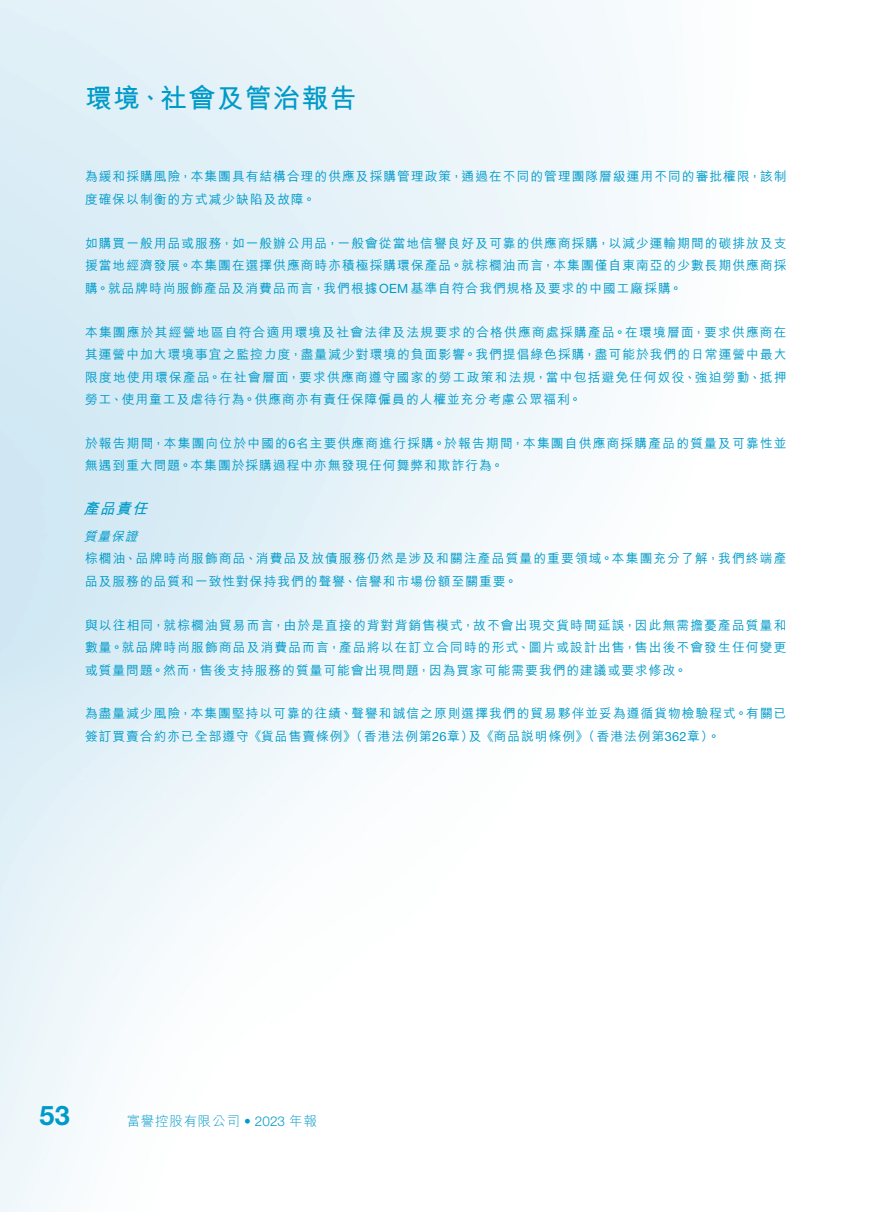
<style>
.page{position:relative;width:893px;height:1212px;background:#fff}
.page>*{position:absolute;margin:0;border:0;box-sizing:border-box;transform-origin:0 0}
.t1{font:700 27px "M Hei HK";letter-spacing:.045em;color:#009ac9}
.t2{font:700 27px "Helvetica Neue LT Std";color:#009ac9}
.t3{font:italic 700 15px "M Hei HK";color:#009ac9}
.t4{font:300 13.5px "M Hei HK";letter-spacing:.055em;color:#009ac9}
.t5{font:500 12.75px/22.5px "M Hei HK";letter-spacing:.08em;color:#009ac9}
.t6{font:italic 500 12.75px "M Hei HK";color:#009ac9}
.s1{font-family:"Helvetica Neue LT Std";font-weight:400}
.s2{font-family:"Helvetica Neue LT Std"}
</style>
<div class="page">
<h1 class="t1" style="left:85px;top:78px;width:273px">環境、社會及管治報告</h1>
<p class="t5" style="left:85px;top:164px;width:703px">為緩和採購風險，本集團具有結構合理的供應及採購管理政策，通過在不同的管理團隊層級運用不同的審批權限，該制度確保以制衡的方式减少缺陷及故障。</p>
<p class="t5" style="left:85px;top:231px;width:703px;text-align:justify">如購買一般用品或服務，如一般辦公用品，一般會從當地信譽良好及可靠的供應商採購，以減少運輸期間的碳排放及支援當地經濟發展。本集團在選擇供應商時亦積極採購環保產品。就棕櫚油而言，本集團僅自東南亞的少數長期供應商採購。就品牌時尚服飾產品及消費品而言，我們根據<span class="s1">OEM</span>基準自符合我們規格及要求的中國工廠採購。</p>
<p class="t5" style="left:85px;top:319px;width:703px;text-align:justify">本集團應於其經營地區自符合適用環境及社會法律及法規要求的合格供應商處採購產品。在環境層面，要求供應商在其運營中加大環境事宜之監控力度，盡量減少對環境的負面影響。我們提倡綠色採購，盡可能於我們的日常運營中最大限度地使用環保產品。在社會層面，要求供應商遵守國家的勞工政策和法規，當中包括避免任何奴役、強迫勞動、抵押勞工、使用童工及虐待行為。供應商亦有責任保障僱員的人權並充分考慮公眾福利。</p>
<p class="t5" style="left:85px;top:431px;width:703px">於報告期間，本集團向位於中國的<span class="s1">6</span>名主要供應商進行採購。於報告期間，本集團自供應商採購產品的質量及可靠性並無遇到重大問題。本集團於採購過程中亦無發現任何舞弊和欺詐行為。</p>
<p class="t3" style="left:83px;top:498px;width:70px">產品責任</p>
<p class="t6" style="left:84px;top:527px;width:60px">質量保證</p>
<p class="t5" style="left:85px;top:546px;width:703px">棕櫚油、品牌時尚服飾商品、消費品及放債服務仍然是涉及和關注產品質量的重要領域。本集團充分了解，我們終端產品及服務的品質和一致性對保持我們的聲譽、信譽和市場份額至關重要。</p>
<p class="t5" style="left:85px;top:612px;width:703px;text-align:justify">與以往相同，就棕櫚油貿易而言，由於是直接的背對背銷售模式，故不會出現交貨時間延誤，因此無需擔憂產品質量和數量。就品牌時尚服飾商品及消費品而言，產品將以在訂立合同時的形式、圖片或設計出售，售出後不會發生任何變更或質量問題。然而，售後支持服務的質量可能會出現問題，因為買家可能需要我們的建議或要求修改。</p>
<p class="t5" style="left:469px;top:701px;width:319px;text-indent:-384px">為盡量減少風險，本集團堅持以可靠的往績、聲譽和誠信之原則選擇我們的貿易夥伴並妥為遵循貨物檢驗程式。有關已及《商品說明條例》（香港法例第<span class="s1">362</span>章 。(</p>
<p class="t5" style="left:85px;top:724px;width:390px">簽訂買賣合約亦已全部遵守《貨品售賣條例》（香港法例第<span class="s1">26</span>章）</p>
<h1 class="t2" style="left:40px;top:1099px;width:32px">53</h1>
<p class="t4" style="left:127px;top:1114px;width:192px">富譽控股有限公司 <span class="s2">• 2023</span> 年報</p>
</div>
